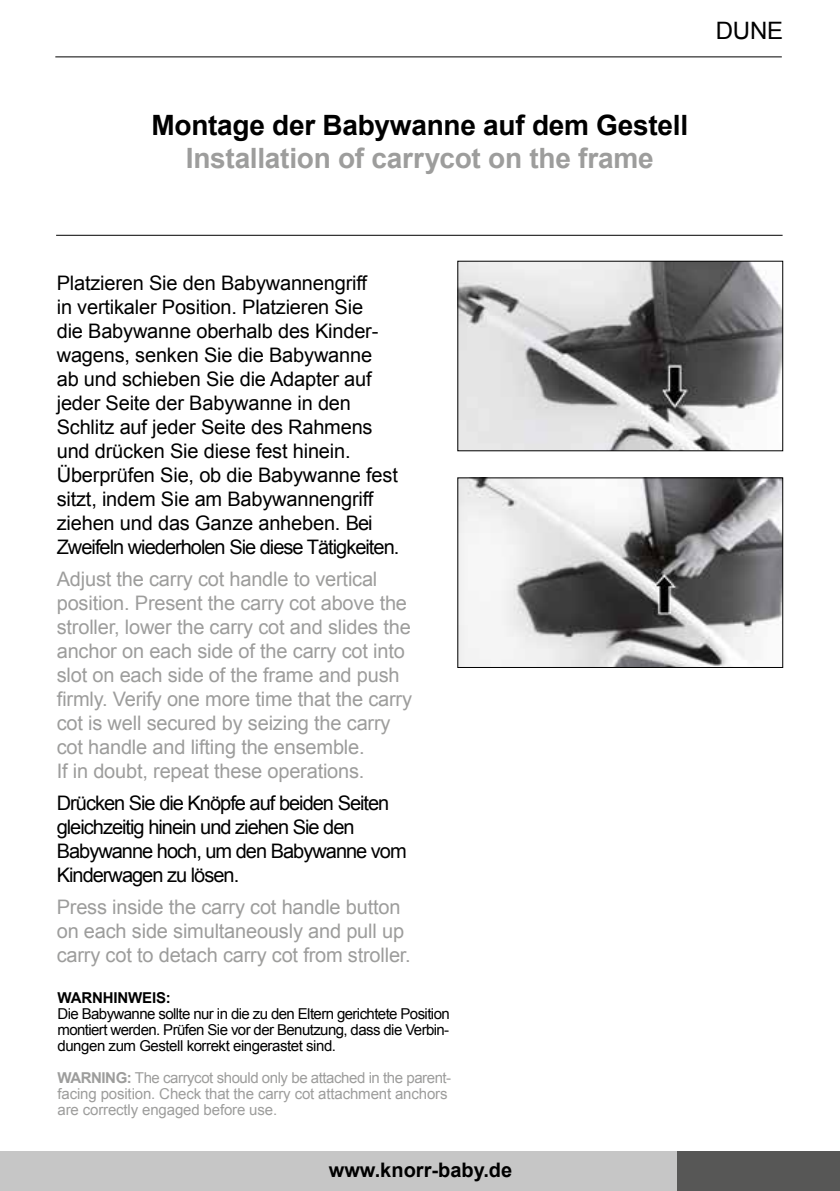
<style>
.page{position:relative;width:840px;height:1191px;background:#fff}
.page>*{position:absolute;margin:0;border:0;box-sizing:border-box;transform-origin:0 0}
.t1{font:700 28px "Arial";letter-spacing:-.01em;color:#000}
.t2{font:700 28px "Arial";letter-spacing:-.01em;color:#9d9d9c}
.t3{font:24px "Arial";color:#000}
.t4{font:20px/24px "Arial";letter-spacing:-.01em;color:#9d9d9c}
.t5{font:20px/24px "Arial";letter-spacing:-.01em;color:#000}
.t6{font:20px/24px "Arial";letter-spacing:-.05em;color:#000}
.t7{font:700 20px "Arial";color:#000}
.t8{font:15px/16px "Arial";letter-spacing:-.03em;color:#000;text-align:justify}
.t9{font:15px/16px "Arial";letter-spacing:-.01em;color:#9d9d9c}
.t10{font:700 15px "Arial";letter-spacing:-.01em;color:#000}
.s1{font-weight:700}
</style>
<div class="page">
<div style="left:0;top:1151px;width:822px;height:40px;background:#c6c6c6"></div>
<div style="left:677px;top:1151px;width:162px;height:40px;background:#575756"></div>
<img style="left:459px;top:263px;width:321px;height:186px">
<img style="left:459px;top:479px;width:321px;height:187px">
<div style="left:457px;top:477px;width:325px;height:191px;border:1px solid #000"></div>
<hr style="left:55px;top:56px;width:726px;height:1px;background:#000">
<hr style="left:56px;top:235px;width:726px;height:1px;background:#000">
<h1 class="t1" style="left:151px;top:106px;width:538px">Montage der Babywanne auf dem Gestell</h1>
<h1 class="t2" style="left:186px;top:140px;width:469px">Installation of carrycot on the frame</h1>
<p class="t3" style="left:715px;top:15px;width:69px">DUNE</p>
<p class="t5" style="left:57px;top:271px;width:344px">Platzieren Sie den Babywannengriff<br>in vertikaler Position. Platzieren Sie<br>die Babywanne oberhalb des Kinder&shy;wagens, senken Sie die Babywanne<br>ab und schieben Sie die Adapter auf jeder Seite der Babywanne in den Schlitz auf jeder Seite des Rahmens und drücken Sie diese fest hinein.<br>Überprüfen Sie, ob die Babywanne fest sitzt, indem Sie am Babywannengriff ziehen und das Ganze anheben. Bei Zweifeln wiederholen Sie diese Tätigkeiten.</p>
<p class="t4" style="left:57px;top:567px;width:356px">Adjust the carry cot handle to vertical position. Present the carry cot above the stroller, lower the carry cot and slides the anchor on each side of the carry cot into slot on each side of the frame and push firmly. Verify one more time that the carry cot is well secured by seizing the carry cot handle and lifting the ensemble.<br>If in doubt, repeat these operations.</p>
<p class="t6" style="left:57px;top:791px;width:351px">Drücken Sie die Knöpfe auf beiden Seiten gleichzeitig hinein und ziehen Sie den Babywanne hoch, um den Babywanne vom Kinderwagen zu lösen.</p>
<p class="t4" style="left:57px;top:895px;width:355px">Press inside the carry cot handle button on each side simultaneously and pull up carry cot to detach carry cot from stroller.</p>
<p class="t10" style="left:57px;top:987px;width:115px">WARNHINWEIS:</p>
<p class="t8" style="left:57px;top:1006px;width:393px">Die Babywanne sollte nur in die zu den Eltern gerichtete Position montiert werden. Prüfen Sie vor der Benutzung, dass die Verbin&shy;dungen zum Gestell korrekt eingerastet sind.</p>
<p class="t9" style="left:57px;top:1070px;width:395px"><span class="s1">WARNING:</span> The carrycot should only be attached in the parent&shy;facing position. Check that the carry cot attachment anchors are correctly engaged before use.</p>
<p class="t7" style="left:328px;top:1157px;width:185px">www.knorr-baby.de</p>
</div>
